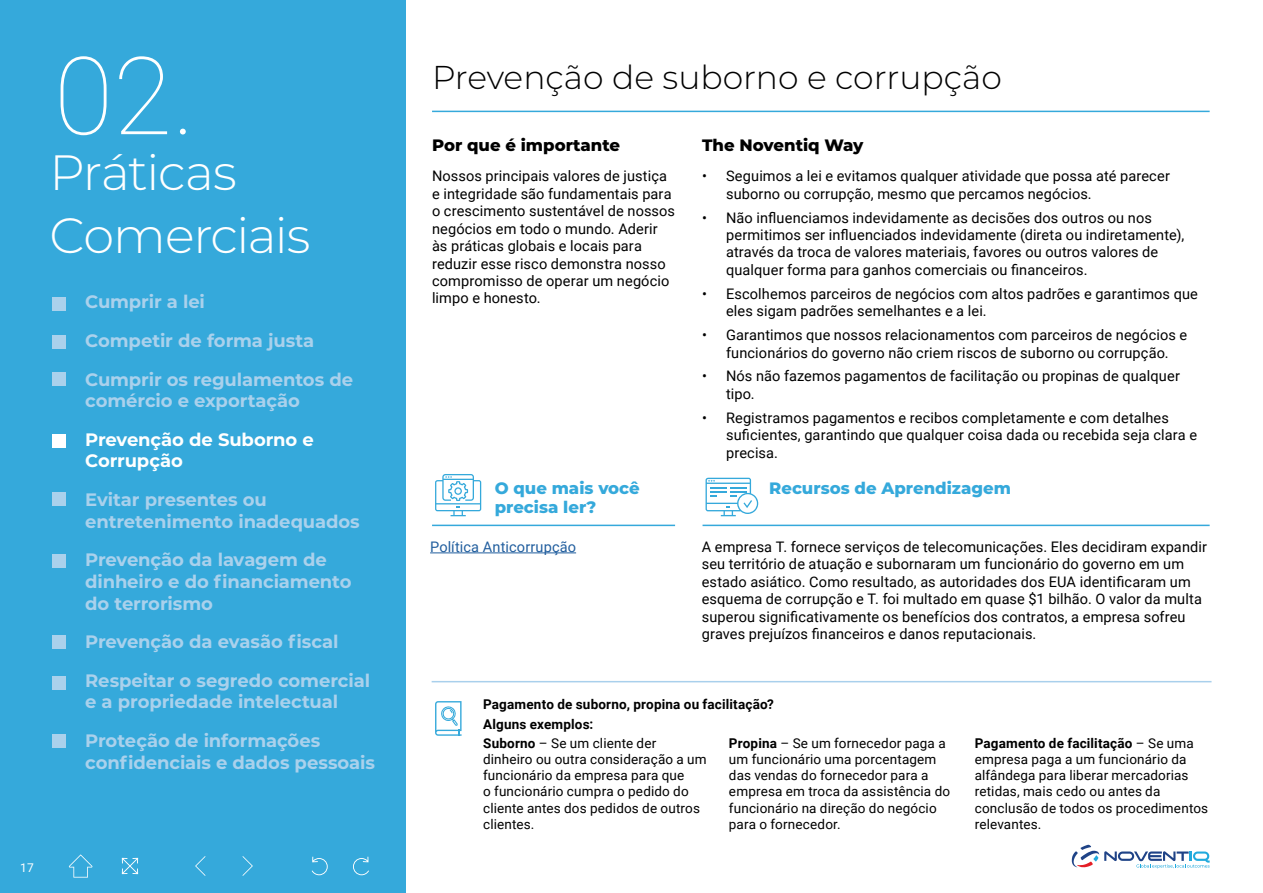
<style>
.page{position:relative;width:1263px;height:893px;background:#fff}
.page>*{position:absolute;margin:0;border:0;box-sizing:border-box;transform-origin:0 0}
.t1{font:100 108px "Roboto";color:#fff}
.t2{font:300 49.5px/63px "Montserrat";letter-spacing:-.025em;color:#fff}
.t3{font:300 33px "Montserrat";color:#000}
.t4{font:700 18px/38.5px "Montserrat";letter-spacing:-.005em;color:#aad1ec}
.t5{font:700 18px/21.6px "Montserrat";letter-spacing:-.01em;color:#fff}
.t6{font:800 16.5px/19.8px "Montserrat";color:#35a9db}
.t7{font:800 16.5px "Montserrat";color:#000}
.t8{font:14.55px/17.4px "Roboto";letter-spacing:.01em;color:#000}
.t9{font:14.55px "Roboto";letter-spacing:.01em;color:#215e9e}
.t10{font:13.5px/16.2px "Roboto";letter-spacing:.01em;color:#000}
.t11{font:700 13.5px/19.2px "Roboto";letter-spacing:.015em;color:#000}
.t12{font:12px "Roboto";color:#fff}
.s1{font-weight:400}
.s2{font-weight:700}
</style>
<div class="page">
<hr style="left:430px;top:552px;width:146px;height:1px;background:#215e9e">
<hr style="left:432px;top:111px;width:778px;height:1px;background:#35a9db">
<svg style="left:435px;top:474px;width:46px;height:42px"></svg>
<svg style="left:705px;top:478px;width:53px;height:38px"></svg>
<hr style="left:432px;top:525px;width:243px;height:1px;background:#35a9db">
<hr style="left:702px;top:525px;width:508px;height:1px;background:#35a9db">
<div style="left:0;top:0;width:405px;height:893px;background:#35a9db"></div>
<svg style="left:435px;top:701px;width:27px;height:35px"></svg>
<hr style="left:432px;top:681px;width:779px;height:1px;background:#a9d0ec">
<div style="left:52px;top:297px;width:14px;height:14px;background:#aad1ec"></div>
<div style="left:52px;top:492px;width:14px;height:14px;background:#aad1ec"></div>
<div style="left:52px;top:335px;width:14px;height:14px;background:#aad1ec"></div>
<div style="left:52px;top:554px;width:14px;height:14px;background:#aad1ec"></div>
<div style="left:52px;top:373px;width:14px;height:13px;background:#aad1ec"></div>
<div style="left:52px;top:635px;width:14px;height:14px;background:#aad1ec"></div>
<div style="left:52px;top:434px;width:14px;height:14px;background:#fff"></div>
<div style="left:52px;top:676px;width:14px;height:13px;background:#aad1ec"></div>
<div style="left:52px;top:734px;width:14px;height:13px;background:#aad1ec"></div>
<svg style="left:1071px;top:845px;width:139px;height:23px"></svg>
<svg style="left:122px;top:858px;width:16px;height:16px"></svg>
<svg style="left:353px;top:857px;width:16px;height:18px"></svg>
<svg style="left:242px;top:856px;width:11px;height:20px"></svg>
<svg style="left:69px;top:854px;width:24px;height:24px"></svg>
<svg style="left:195px;top:856px;width:11px;height:20px"></svg>
<svg style="left:312px;top:857px;width:16px;height:18px"></svg>
<h1 class="t1" style="left:54px;top:20px;width:143px">02.</h1>
<h2 class="t2" style="left:50px;top:140px;width:263px">Práticas<br>Comerciais</h2>
<p class="t4" style="left:85px;top:282px;width:269px">Cumprir a lei<br>Competir de forma justa<br>Cumprir os regulamentos de</p>
<p class="t4" style="left:85px;top:381px;width:216px">comércio e exportação</p>
<p class="t5" style="left:85px;top:428px;width:230px">Prevenção de Suborno e<br>Corrupção</p>
<p class="t4" style="left:85px;top:488px;width:276px;line-height:21.6px">Evitar presentes ou entretenimento inadequados</p>
<p class="t4" style="left:85px;top:548px;width:268px;line-height:21.6px">Prevenção da lavagem de dinheiro e do financiamento do terrorismo</p>
<p class="t4" style="left:85px;top:622px;width:286px">Prevenção da evasão fiscal<br>Respeitar o segredo comercial</p>
<p class="t4" style="left:85px;top:682px;width:255px">e a propriedade intelectual<br>Proteção de informações</p>
<p class="t4" style="left:85px;top:742px;width:291px">confidenciais e dados pessoais</p>
<p class="t12" style="left:20px;top:860px;width:15px">17</p>
<h3 class="t3" style="left:432px;top:55px;width:571px">Prevenção de suborno e corrupção</h3>
<p class="t7" style="left:432px;top:133px;width:190px">Por que é importante</p>
<p class="t8" style="left:432px;top:167px;width:245px">Nossos principais valores de justiça e integridade são fundamentais para o crescimento sustentável de nossos negócios em todo o mundo. Aderir às práticas globais e locais para reduzir esse risco demonstra nosso compromisso de operar um negócio limpo e honesto.</p>
<p class="t7" style="left:702px;top:133px;width:163px">The Noventiq Way</p>
<p class="t8" style="left:726px;top:167px;width:445px;text-indent:-24px">• Seguimos a lei e evitamos qualquer atividade que possa até parecer suborno ou corrupção, mesmo que percamos negócios.</p>
<p class="t8" style="left:726px;top:208px;width:460px;text-indent:-24px">• Não influenciamos indevidamente as decisões dos outros ou nos permitimos ser influenciados indevidamente (direta ou indiretamente), através da troca de valores materiais, favores ou outros valores de qualquer forma para ganhos comerciais ou financeiros.</p>
<p class="t8" style="left:726px;top:284px;width:473px;text-indent:-24px">• Escolhemos parceiros de negócios com altos padrões e garantimos que eles sigam padrões semelhantes e a lei.</p>
<p class="t8" style="left:702px;top:326px;width:487px;text-align:center">• Garantimos que nossos relacionamentos com parceiros de negócios e funcionários do governo não criem riscos de suborno ou corrupção.</p>
<p class="t8" style="left:726px;top:367px;width:455px;text-indent:-24px">• Nós não fazemos pagamentos de facilitação ou propinas de qualquer tipo.</p>
<p class="t8" style="left:726px;top:408px;width:472px;text-indent:-24px">• Registramos pagamentos e recibos completamente e com detalhes suficientes, garantindo que qualquer coisa dada ou recebida seja clara e precisa.</p>
<p class="t6" style="left:495px;top:477px;width:147px">O que mais você precisa ler?</p>
<p class="t6" style="left:769px;top:477px;width:243px">Recursos de Aprendizagem</p>
<p class="t9" style="left:430px;top:536px;width:147px">Política Anticorrupção</p>
<p class="t8" style="left:702px;top:537px;width:507px">A empresa T. fornece serviços de telecomunicações. Eles decidiram expandir seu território de atuação e subornaram um funcionário do governo em um estado asiático. Como resultado, as autoridades dos EUA identificaram um esquema de corrupção e T. foi multado em quase $1 bilhão. O valor da multa superou significativamente os benefícios dos contratos, a empresa sofreu graves prejuízos financeiros e danos reputacionais.</p>
<p class="t11" style="left:483px;top:694px;width:292px">Pagamento de suborno, propina ou facilitação?<br>Alguns exemplos:<br>Suborno <span class="s1">– Se um cliente der</span></p>
<p class="t10" style="left:483px;top:750px;width:225px">dinheiro ou outra consideração a um funcionário da empresa para que<br>o funcionário cumpra o pedido do cliente antes dos pedidos de outros clientes.</p>
<p class="t10" style="left:729px;top:734px;width:223px"><span class="s2">Propina</span> – Se um fornecedor paga a um funcionário uma porcentagem das vendas do fornecedor para a empresa em troca da assistência do funcionário na direção do negócio para o fornecedor.</p>
<p class="t10" style="left:975px;top:734px;width:235px"><span class="s2">Pagamento de facilitação</span> – Se uma empresa paga a um funcionário da alfândega para liberar mercadorias retidas, mais cedo ou antes da conclusão de todos os procedimentos relevantes.</p>
</div>
